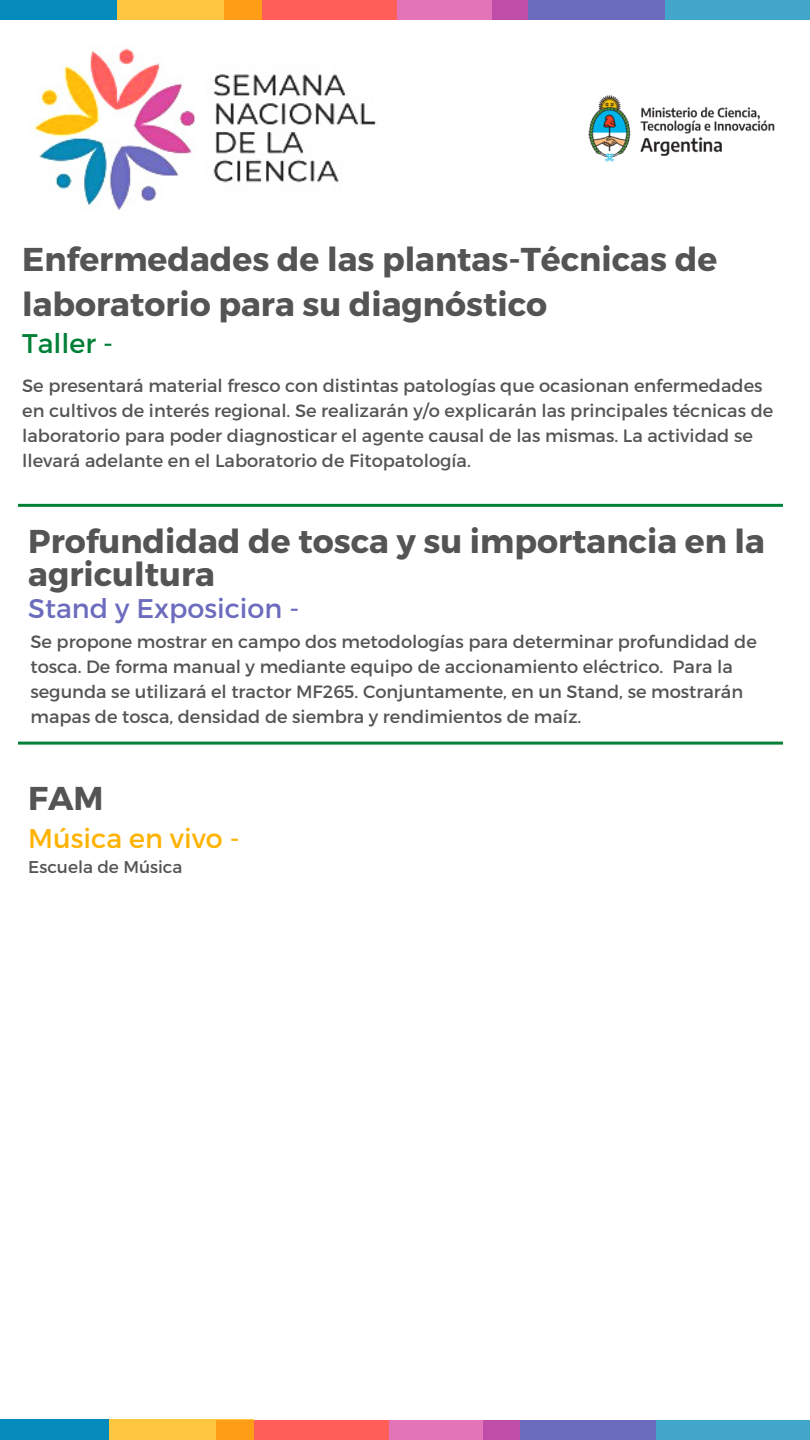
<style>
.page{position:relative;width:810px;height:1440px;background:#fff}
.page>*{position:absolute;margin:0;border:0;box-sizing:border-box;transform-origin:0 0}
.t1{font:700 33px/33px "Montserrat";color:#545454}
.t2{font:27px "Montserrat";color:#6c6cbe}
.t3{font:27px "Montserrat";color:#ffb300}
.t4{font:27px "Montserrat";color:#008037}
.t5{font:17.8px/24.8px "Montserrat";color:#545454}
.t6{font:17px "Montserrat";color:#545454}
</style>
<div class="page">
<img style="left:28px;top:48px;width:348px;height:162px">
<img style="left:588px;top:95px;width:187px;height:67px">
<div style="left:639px;top:0;width:171px;height:19px;background:#43a7cc"></div>
<div style="left:492px;top:0;width:172px;height:19px;background:#6c6cbe"></div>
<svg style="left:397px;top:0;width:131px;height:20px;background:#d969b3"></svg>
<div style="left:224px;top:0;width:173px;height:20px;background:#ff5e59"></div>
<svg style="left:117px;top:0;width:145px;height:19px;background:#ffbb35"></svg>
<div style="left:0;top:0;width:117px;height:19px;background:#048abb"></div>
<div style="left:631px;top:1420px;width:179px;height:20px;background:#43a7cc"></div>
<div style="left:483px;top:1420px;width:173px;height:20px;background:#6c6cbe"></div>
<svg style="left:388px;top:1420px;width:132px;height:20px;background:#d969b2"></svg>
<div style="left:216px;top:1420px;width:172px;height:20px;background:#ff5e59"></div>
<svg style="left:109px;top:1420px;width:144px;height:20px;background:#ffbb35"></svg>
<div style="left:0;top:1420px;width:109px;height:20px;background:#048abb"></div>
<svg style="left:18px;top:504px;width:765px;height:241px"></svg>
<h1 class="t1" style="left:22px;top:236px;width:697px;line-height:44.2px">Enfermedades de las plantas-Técnicas de laboratorio para su diagnóstico</h1>
<h2 class="t4" style="left:22px;top:326px;width:92px">Taller -</h2>
<p class="t5" style="left:22px;top:373px;width:753px">Se presentará material fresco con distintas patologías que ocasionan enfermedades en cultivos de interés regional. Se realizarán y/o explicarán las principales técnicas de laboratorio para poder diagnosticar el agente causal de las mismas. La actividad se llevará adelante en el Laboratorio de Fitopatología.</p>
<h1 class="t1" style="left:28px;top:523px;width:738px">Profundidad de tosca y su importancia en la agricultura</h1>
<h2 class="t2" style="left:28px;top:591px;width:273px">Stand y Exposicion -</h2>
<p class="t5" style="left:30px;top:629px;width:728px">Se propone mostrar en campo dos metodologías para determinar profundidad de tosca. De forma manual y mediante equipo de accionamiento eléctrico. Para la segunda se utilizará el tractor MF265. Conjuntamente, en un Stand, se mostrarán mapas de tosca, densidad de siembra y rendimientos de maíz.</p>
<h1 class="t1" style="left:28px;top:780px;width:77px">FAM</h1>
<h2 class="t3" style="left:28px;top:821px;width:213px">Música en vivo -</h2>
<p class="t6" style="left:28px;top:856px;width:156px">Escuela de Música</p>
</div>
